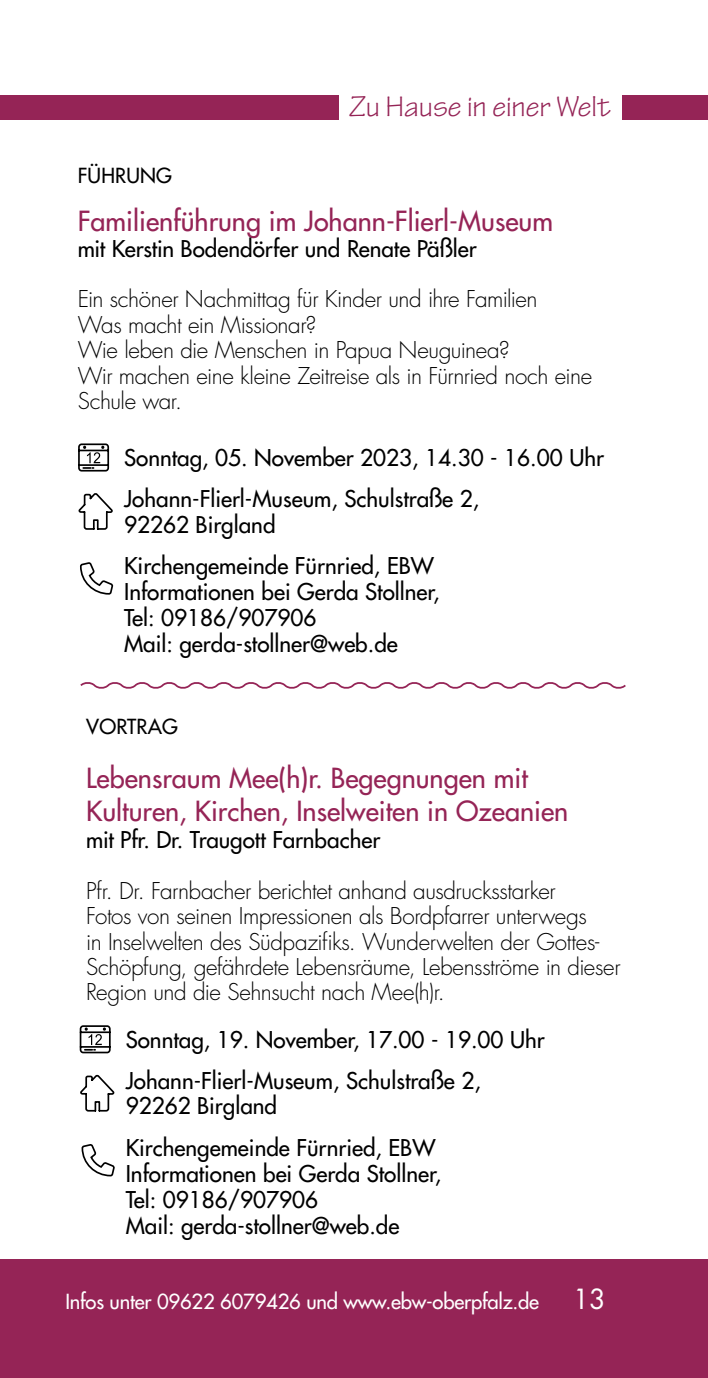
<style>
.page{position:relative;width:708px;height:1378px;background:#fff}
.page>*{position:absolute;margin:0;border:0;box-sizing:border-box;transform-origin:0 0}
.t1{font:30.38px "Tekton Pro";color:#952456}
.t2{font:500 27px/32.4px "Futura Std";color:#952456}
.t3{font:500 22.5px/25.9px "Futura Std";color:#000}
.t4{font:300 22.5px/25.4px "Futura Std";letter-spacing:-.02em;color:#000}
.t5{font:500 20.25px "Futura Std";letter-spacing:-.01em;color:#fff}
.t6{font:500 20.25px "Futura Std";letter-spacing:.01em;color:#000}
.s1{font-weight:400;font-size:27px}
</style>
<div class="page">
<div style="left:0;top:96px;width:338px;height:24px;background:#952456"></div>
<div style="left:0;top:1260px;width:708px;height:118px;background:#952456"></div>
<div style="left:622px;top:96px;width:86px;height:24px;background:#952456"></div>
<svg style="left:78px;top:443px;width:32px;height:29px"></svg>
<svg style="left:80px;top:562px;width:34px;height:33px"></svg>
<svg style="left:78px;top:493px;width:35px;height:37px"></svg>
<svg style="left:80px;top:682px;width:546px;height:7px"></svg>
<svg style="left:79px;top:1025px;width:32px;height:29px"></svg>
<svg style="left:81px;top:1144px;width:34px;height:33px"></svg>
<svg style="left:80px;top:1074px;width:35px;height:38px"></svg>
<h1 class="t1" style="left:349px;top:89px;width:263px">Zu Hause in einer Welt</h1>
<p class="t6" style="left:78px;top:162px;width:96px">FÜHRUNG</p>
<p class="t2" style="left:78px;top:205px;width:477px">Familienführung im Johann-Flierl-Museum</p>
<p class="t3" style="left:78px;top:235px;width:400px">mit Kerstin Bodendörfer und Renate Päßler</p>
<p class="t4" style="left:78px;top:287px;width:516px">Ein schöner Nachmittag für Kinder und ihre Familien<br>Was macht ein Missionar?<br>Wie leben die Menschen in Papua Neuguinea?<br>Wir machen eine kleine Zeitreise als in Fürnried noch eine Schule war.</p>
<p class="t3" style="left:124px;top:437px;width:481px;line-height:41.4px">Sonntag, 05. November 2023, 14.30 - 16.00 Uhr<br>Johann-Flierl-Museum, Schulstraße 2,</p>
<p class="t3" style="left:124px;top:503px;width:311px;line-height:41.9px">92262 Birgland<br>Kirchengemeinde Fürnried, EBW</p>
<p class="t3" style="left:124px;top:579px;width:317px">Informationen bei Gerda Stollner,<br>Tel: 09186/907906<br>Mail: gerda-stollner@web.de</p>
<p class="t6" style="left:86px;top:714px;width:93px">VORTRAG</p>
<p class="t2" style="left:86px;top:762px;width:484px">Lebensraum Mee(h)r. Begegnungen mit<br>Kulturen, Kirchen, Inselweiten in Ozeanien</p>
<p class="t3" style="left:86px;top:826px;width:296px">mit Pfr. Dr. Traugott Farnbacher</p>
<p class="t4" style="left:86px;top:878px;width:536px">Pfr. Dr. Farnbacher berichtet anhand ausdrucksstarker<br>Fotos von seinen Impressionen als Bordpfarrer unterwegs<br>in Inselwelten des Südpazifiks. Wunderwelten der Gottes-Schöpfung, gefährdete Lebensräume, Lebensströme in dieser Region und die Sehnsucht nach Mee(h)r.</p>
<p class="t3" style="left:126px;top:1018px;width:421px;line-height:41.4px">Sonntag, 19. November, 17.00 - 19.00 Uhr<br>Johann-Flierl-Museum, Schulstraße 2,</p>
<p class="t3" style="left:126px;top:1085px;width:311px;line-height:41.9px">92262 Birgland<br>Kirchengemeinde Fürnried, EBW</p>
<p class="t3" style="left:126px;top:1161px;width:317px">Informationen bei Gerda Stollner,<br>Tel: 09186/907906<br>Mail: gerda-stollner@web.de</p>
<p class="t5" style="left:65px;top:1289px;width:542px">Infos unter 09622 6079426 und www.ebw-oberpfalz.de <span class="s1">13</span></p>
</div>
